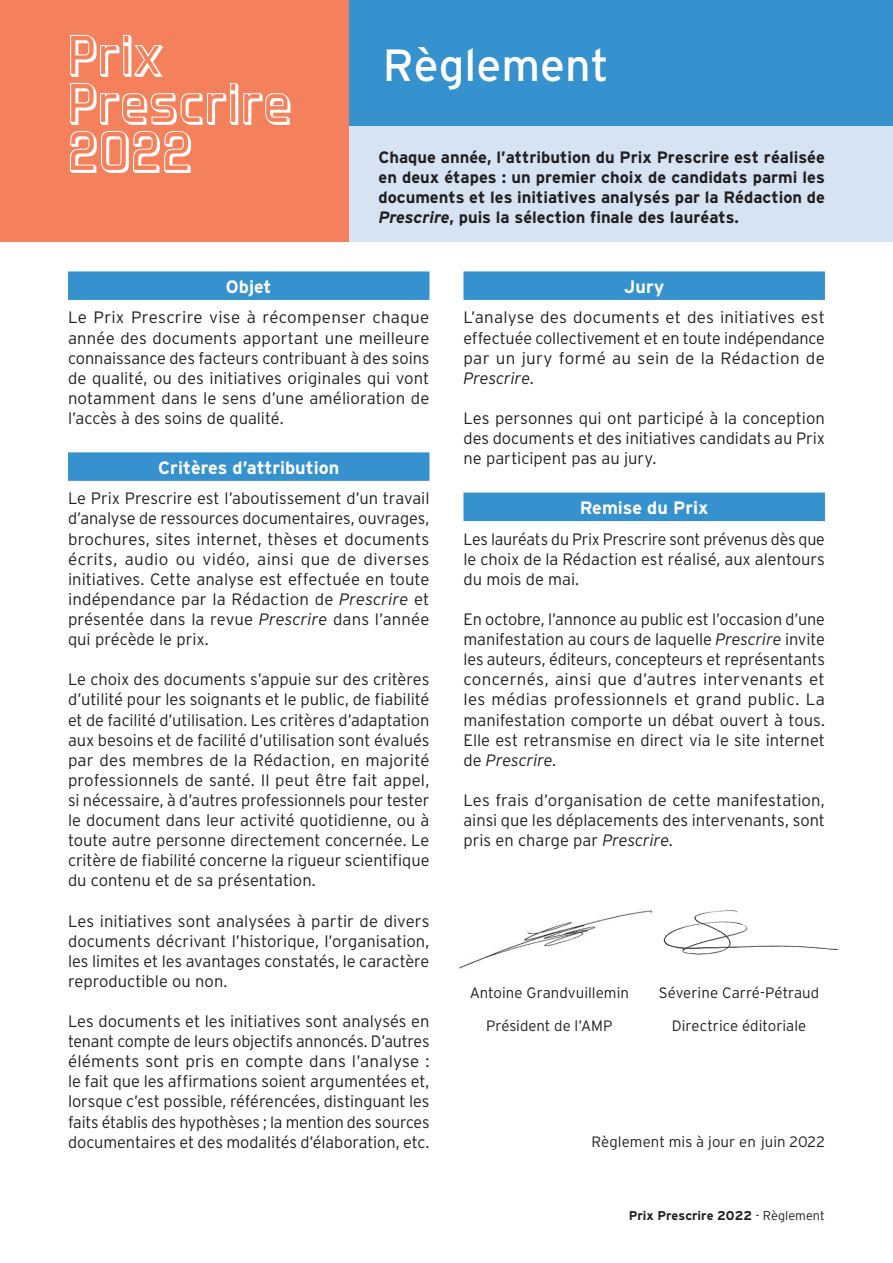
<style>
.page{position:relative;width:893px;height:1263px;background:#fff}
.page>*{position:absolute;margin:0;border:0;box-sizing:border-box;transform-origin:0 0}
.t1{font:57.3px/48px "Forgotten Futurist Shadow";color:#fff}
.t2{font:45px "Interstate";color:#fff}
.t3{font:700 18px "Interstate";color:#fff}
.t4{font:300 16.5px/20.1px "Interstate";color:#231f20;text-align:justify}
.t5{font:700 16.5px/20.1px "Interstate";color:#231f20;text-align:justify}
.t6{font:300 15px/32.8px "Interstate";letter-spacing:.005em;color:#231f20;text-align:center}
.t7{font:700 12.75px "Interstate";color:#231f20}
.s1{font-style:italic}
.s2{font-weight:300}
</style>
<div class="page">
<div style="left:315px;top:0;width:578px;height:242px;background:#d5e3f3"></div>
<div style="left:0;top:0;width:893px;height:125px;background:#3592cf"></div>
<div style="left:0;top:0;width:349px;height:242px;background:#f4815c"></div>
<div style="left:68px;top:271px;width:361px;height:29px;background:#3592cf"></div>
<div style="left:68px;top:452px;width:361px;height:29px;background:#3592cf"></div>
<div style="left:463px;top:271px;width:362px;height:29px;background:#3592cf"></div>
<div style="left:463px;top:493px;width:362px;height:28px;background:#3592cf"></div>
<img style="left:663px;top:910px;width:176px;height:45px">
<img style="left:459px;top:910px;width:194px;height:59px">
<h1 class="t1" style="left:69px;top:31px;width:226px">Prix<br>Prescrire<br>2022</h1>
<h2 class="t2" style="left:383px;top:40px;width:228px">Règlement</h2>
<p class="t5" style="left:378px;top:147px;width:448px">Chaque année, l’attribution du Prix Prescrire est réalisée en deux étapes : un premier choix de candidats parmi les documents et les initiatives analysés par la Rédaction de <span class="s1">Prescrire</span>, puis la sélection finale des lauréats.</p>
<p class="t3" style="left:226px;top:276px;width:47px">Objet</p>
<p class="t4" style="left:68px;top:307px;width:363px">Le Prix Prescrire vise à récompenser chaque année des documents apportant une meilleure connaissance des facteurs contribuant à des soins de qualité, ou des initiatives originales qui vont notamment dans le sens d’une amélioration de l’accès à des soins de qualité.</p>
<p class="t3" style="left:158px;top:457px;width:183px">Critères d’attribution</p>
<p class="t4" style="left:68px;top:488px;width:363px">Le Prix Prescrire est l’aboutissement d’un travail d’analyse de ressources documentaires, ouvrages, brochures, sites internet, thèses et documents écrits, audio ou vidéo, ainsi que de diverses initiatives. Cette analyse est effectuée en toute indépendance par la Rédaction de <span class="s1">Prescrire</span> et présentée dans la revue <span class="s1">Prescrire</span> dans l’année qui précède le prix.</p>
<p class="t4" style="left:68px;top:669px;width:363px">Le choix des documents s’appuie sur des critères d’utilité pour les soignants et le public, de fiabilité et de facilité d’utilisation. Les critères d’adaptation aux besoins et de facilité d’utilisation sont évalués par des membres de la Rédaction, en majorité professionnels de santé. Il peut être fait appel, si nécessaire, à d’autres professionnels pour tester le document dans leur activité quotidienne, ou à toute autre personne directement concernée. Le critère de fiabilité concerne la rigueur scientifique du contenu et de sa présentation.</p>
<p class="t4" style="left:68px;top:910px;width:363px">Les initiatives sont analysées à partir de divers documents décrivant l’historique, l’organisation, les limites et les avantages constatés, le caractère reproductible ou non.</p>
<p class="t4" style="left:68px;top:1011px;width:363px">Les documents et les initiatives sont analysés en tenant compte de leurs objectifs annoncés. D’autres éléments sont pris en compte dans l’analyse : le fait que les affirmations soient argumentées et, lorsque c’est possible, référencées, distinguant les faits établis des hypothèses ; la mention des sources documentaires et des modalités d’élaboration, etc.</p>
<p class="t3" style="left:624px;top:276px;width:42px">Jury</p>
<p class="t4" style="left:463px;top:307px;width:363px">L’analyse des documents et des initiatives est effectuée collectivement et en toute indépendance par un jury formé au sein de la Rédaction de <span class="s1">Prescrire</span>.</p>
<p class="t4" style="left:463px;top:408px;width:363px">Les personnes qui ont participé à la conception des documents et des initiatives candidats au Prix ne participent pas au jury.</p>
<p class="t3" style="left:580px;top:498px;width:130px">Remise du Prix</p>
<p class="t4" style="left:463px;top:529px;width:363px">Les lauréats du Prix Prescrire sont prévenus dès que le choix de la Rédaction est réalisé, aux alentours du mois de mai.</p>
<p class="t4" style="left:463px;top:609px;width:363px">En octobre, l’annonce au public est l’occasion d’une manifestation au cours de laquelle <span class="s1">Prescrire</span> invite les auteurs, éditeurs, concepteurs et représentants concernés, ainsi que d’autres intervenants et les médias professionnels et grand public. La manifestation comporte un débat ouvert à tous.<br>Elle est retransmise en direct via le site internet de <span class="s1">Prescrire</span>.</p>
<p class="t4" style="left:463px;top:790px;width:363px">Les frais d’organisation de cette manifestation, ainsi que les déplacements des intervenants, sont pris en charge par <span class="s1">Prescrire</span>.</p>
<p class="t6" style="left:470px;top:976px;width:161px">Antoine Grandvuillemin<br>Président de l’AMP</p>
<p class="t6" style="left:659px;top:976px;width:162px">Séverine Carré-Pétraud<br>Directrice éditoriale</p>
<p class="t6" style="left:592px;top:1125px;width:235px">Règlement mis à jour en juin 2022</p>
<p class="t7" style="left:629px;top:1209px;width:198px">Prix Prescrire 2022 <span class="s2">- Règlement</span></p>
</div>
